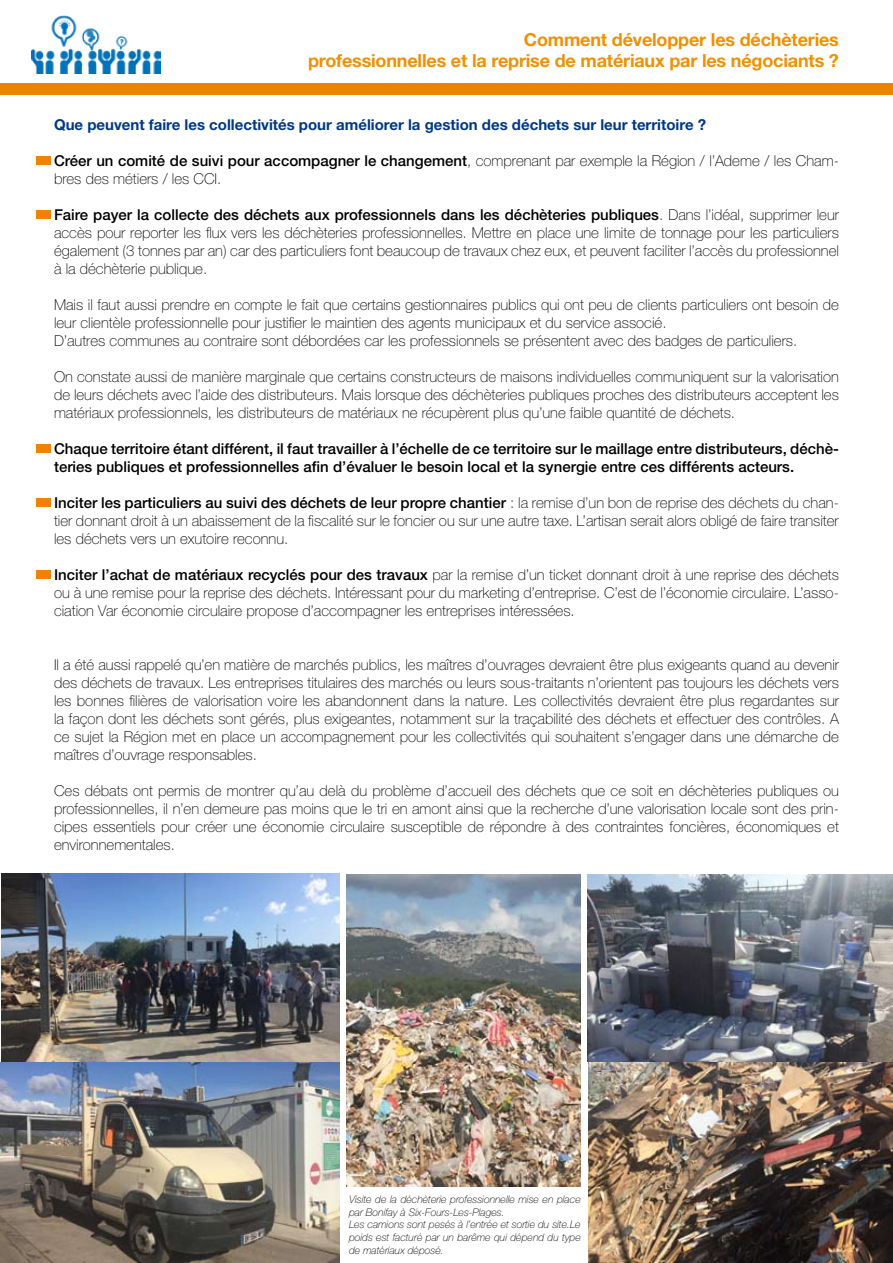
<style>
.page{position:relative;width:893px;height:1263px;background:#fff}
.page>*{position:absolute;margin:0;border:0;box-sizing:border-box;transform-origin:0 0}
.t1{font:700 18px/21px "Helvetica Neue LT Std";letter-spacing:-.01em;color:#f19000;text-align:right}
.t2{font:100 15px/18px "Helvetica Neue LT Std";color:#000;text-align:justify}
.t3{font:500 15px/18px "Helvetica Neue LT Std";color:#000}
.t4{font:700 15px "Helvetica Neue LT Std";color:#003882}
.t5{font:italic 100 10.5px/12.6px "Helvetica Neue LT Std";color:#000}
.s1{font-weight:500}
</style>
<div class="page">
<img style="left:31px;top:15px;width:129px;height:58px">
<div style="left:0;top:84px;width:893px;height:11px;background:#ef8300"></div>
<img style="left:1px;top:874px;width:338px;height:189px">
<img style="left:346px;top:874px;width:235px;height:313px">
<img style="left:0;top:1063px;width:339px;height:200px">
<img style="left:589px;top:1061px;width:304px;height:202px">
<img style="left:587px;top:874px;width:306px;height:187px">
<div style="left:36px;top:210px;width:14px;height:9px;background:#ef8300"></div>
<div style="left:36px;top:444px;width:14px;height:9px;background:#ef8300"></div>
<div style="left:36px;top:498px;width:14px;height:9px;background:#ef8300"></div>
<div style="left:36px;top:570px;width:14px;height:9px;background:#ef8300"></div>
<div style="left:36px;top:156px;width:14px;height:9px;background:#ef8300"></div>
<p class="t1" style="left:308px;top:28px;width:532px">Comment développer les déchèteries<br>professionnelles et la reprise de matériaux par les négociants ?</p>
<p class="t4" style="left:54px;top:115px;width:654px">Que peuvent faire les collectivités pour améliorer la gestion des déchets sur leur territoire ?</p>
<p class="t2" style="left:54px;top:151px;width:786px"><span class="s1">Créer un comité de suivi pour accompagner le changement</span>, comprenant par exemple la Région / l’Ademe / les Cham&shy;bres des métiers / les CCI.</p>
<p class="t2" style="left:54px;top:205px;width:786px"><span class="s1">Faire payer la collecte des déchets aux professionnels dans les déchèteries publiques</span>. Dans l’idéal, supprimer leur accès pour reporter les flux vers les déchèteries professionnelles. Mettre en place une limite de tonnage pour les particuliers également (3 tonnes par an) car des particuliers font beaucoup de travaux chez eux, et peuvent faciliter l’accès du professionnel à la déchèterie publique.</p>
<p class="t2" style="left:54px;top:295px;width:786px;text-align:left">Mais il faut aussi prendre en compte le fait que certains gestionnaires publics qui ont peu de clients particuliers ont besoin de leur clientèle professionnelle pour justifier le maintien des agents municipaux et du service associé.<br>D’autres communes au contraire sont débordées car les professionnels se présentent avec des badges de particuliers.</p>
<p class="t2" style="left:54px;top:367px;width:786px">On constate aussi de manière marginale que certains constructeurs de maisons individuelles communiquent sur la valorisation de leurs déchets avec l’aide des distributeurs. Mais lorsque des déchèteries publiques proches des distributeurs acceptent les matériaux professionnels, les distributeurs de matériaux ne récupèrent plus qu’une faible quantité de déchets.</p>
<p class="t3" style="left:54px;top:439px;width:786px">Chaque territoire étant différent, il faut travailler à l’échelle de ce territoire sur le maillage entre distributeurs, déchè&shy;teries publiques et professionnelles afin d’évaluer le besoin local et la synergie entre ces différents acteurs.</p>
<p class="t2" style="left:54px;top:493px;width:786px"><span class="s1">Inciter les particuliers au suivi des déchets de leur propre chantier</span> : la remise d’un bon de reprise des déchets du chan&shy;tier donnant droit à un abaissement de la fiscalité sur le foncier ou sur une autre taxe. L’artisan serait alors obligé de faire transiter les déchets vers un exutoire reconnu.</p>
<p class="t2" style="left:54px;top:565px;width:786px"><span class="s1">Inciter l’achat de matériaux recyclés pour des travaux</span> par la remise d’un ticket donnant droit à une reprise des déchets ou à une remise pour la reprise des déchets. Intéressant pour du marketing d’entreprise. C’est de l’économie circulaire. L’asso&shy;ciation Var économie circulaire propose d’accompagner les entreprises intéressées.</p>
<p class="t2" style="left:54px;top:655px;width:786px">Il a été aussi rappelé qu’en matière de marchés publics, les maîtres d’ouvrages devraient être plus exigeants quand au devenir des déchets de travaux. Les entreprises titulaires des marchés ou leurs sous-traitants n’orientent pas toujours les déchets vers les bonnes filières de valorisation voire les abandonnent dans la nature. Les collectivités devraient être plus regardantes sur la façon dont les déchets sont gérés, plus exigeantes, notamment sur la traçabilité des déchets et effectuer des contrôles. A ce sujet la Région met en place un accompagnement pour les collectivités qui souhaitent s’engager dans une démarche de maîtres d’ouvrage responsables.</p>
<p class="t2" style="left:54px;top:781px;width:786px">Ces débats ont permis de montrer qu’au delà du problème d’accueil des déchets que ce soit en déchèteries publiques ou professionnelles, il n’en demeure pas moins que le tri en amont ainsi que la recherche d’une valorisation locale sont des prin&shy;cipes essentiels pour créer une économie circulaire susceptible de répondre à des contraintes foncières, économiques et environnementales.</p>
<p class="t5" style="left:349px;top:1193px;width:233px">Visite de la déchèterie professionnelle mise en place par Bonifay à Six-Fours-Les-Plages.<br>Les camions sont pesés à l’entrée et sortie du site.Le poids est facturé par un barême qui dépend du type de matériaux déposé.</p>
</div>
